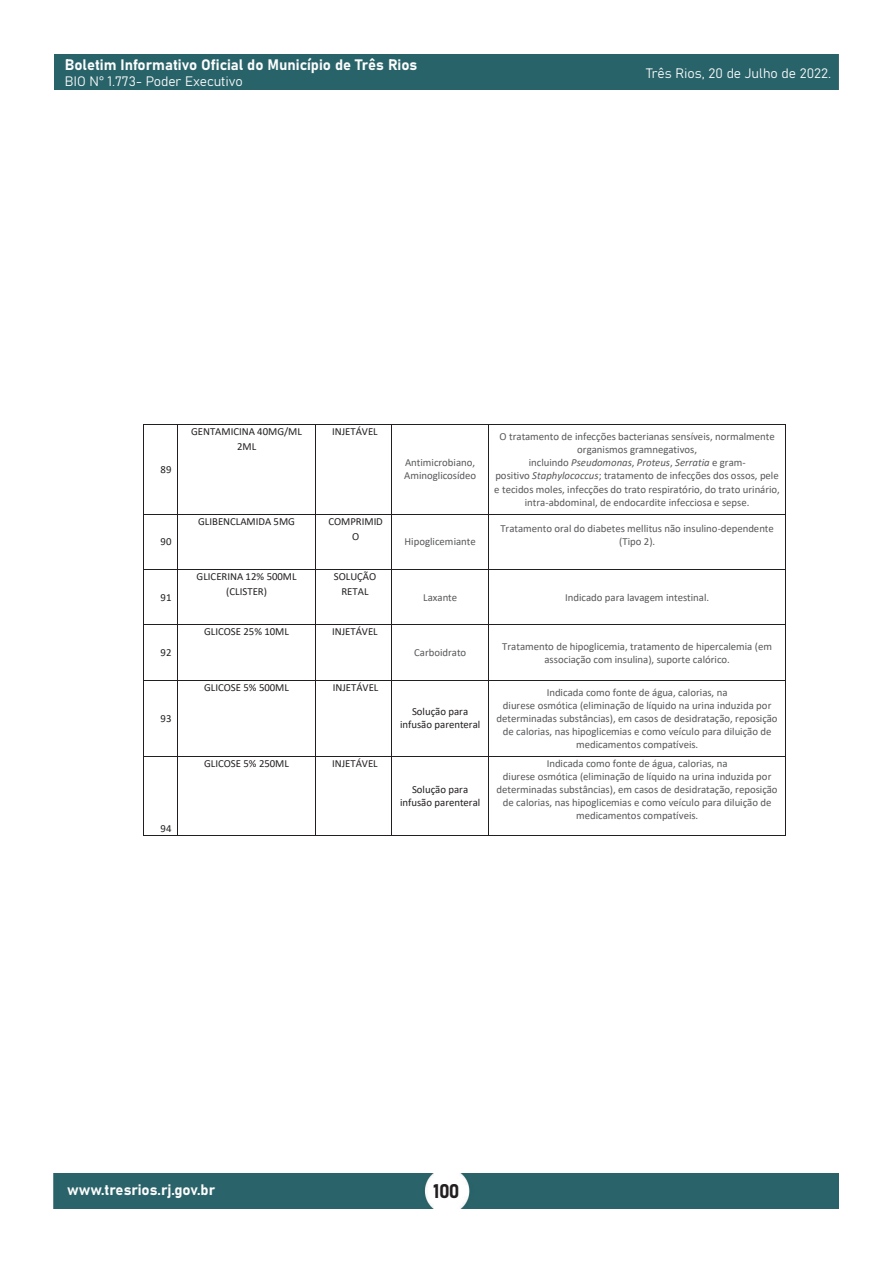
<style>
.page{position:relative;width:893px;height:1263px;background:#fff}
.page>*{position:absolute;margin:0;border:0;box-sizing:border-box;transform-origin:0 0}
.t1{font:19.5px "Bahnschrift";color:#231f20}
.t2{font:15px "Bahnschrift";color:#fcfcfc}
.t3{font:13.5px "Bahnschrift";color:#fcfcfc}
.t4{font:10.8px/13px "Calibri";color:#57585a;text-align:center}
.t5{font:10.8px/15.1px "Calibri";color:#231f20;text-align:center}
.s1{font-style:italic}
</style>
<div class="page">
<div style="left:54px;top:54px;width:785px;height:35px;background:#29636a"></div>
<div style="left:54px;top:1174px;width:785px;height:35px;background:#2b636a"></div>
<hr style="left:143px;top:424px;width:34px;height:1px;background:#231f20">
<hr style="left:178px;top:424px;width:137px;height:1px;background:#231f20">
<hr style="left:316px;top:424px;width:76px;height:1px;background:#231f20">
<hr style="left:392px;top:424px;width:96px;height:1px;background:#231f20">
<hr style="left:489px;top:424px;width:297px;height:1px;background:#231f20">
<hr style="left:143px;top:425px;width:1px;height:89px;background:#231f20">
<hr style="left:177px;top:425px;width:1px;height:89px;background:#231f20">
<hr style="left:315px;top:425px;width:1px;height:89px;background:#231f20">
<hr style="left:392px;top:425px;width:1px;height:89px;background:#231f20">
<hr style="left:488px;top:425px;width:1px;height:89px;background:#231f20">
<hr style="left:786px;top:425px;width:1px;height:89px;background:#231f20">
<hr style="left:143px;top:514px;width:34px;height:1px;background:#231f20">
<hr style="left:178px;top:514px;width:137px;height:1px;background:#231f20">
<hr style="left:316px;top:514px;width:76px;height:1px;background:#231f20">
<hr style="left:392px;top:514px;width:96px;height:1px;background:#231f20">
<hr style="left:489px;top:514px;width:297px;height:1px;background:#231f20">
<hr style="left:143px;top:515px;width:1px;height:54px;background:#231f20">
<hr style="left:177px;top:515px;width:1px;height:54px;background:#231f20">
<hr style="left:315px;top:515px;width:1px;height:54px;background:#231f20">
<hr style="left:392px;top:515px;width:1px;height:54px;background:#231f20">
<hr style="left:488px;top:515px;width:1px;height:54px;background:#231f20">
<hr style="left:786px;top:515px;width:1px;height:54px;background:#231f20">
<hr style="left:143px;top:569px;width:34px;height:1px;background:#231f20">
<hr style="left:178px;top:569px;width:137px;height:1px;background:#231f20">
<hr style="left:316px;top:569px;width:76px;height:1px;background:#231f20">
<hr style="left:392px;top:569px;width:96px;height:1px;background:#231f20">
<hr style="left:489px;top:569px;width:297px;height:1px;background:#231f20">
<hr style="left:143px;top:570px;width:1px;height:55px;background:#231f20">
<hr style="left:177px;top:570px;width:1px;height:55px;background:#231f20">
<hr style="left:315px;top:570px;width:1px;height:55px;background:#231f20">
<hr style="left:392px;top:570px;width:1px;height:55px;background:#231f20">
<hr style="left:488px;top:570px;width:1px;height:55px;background:#231f20">
<hr style="left:786px;top:570px;width:1px;height:55px;background:#231f20">
<hr style="left:143px;top:625px;width:34px;height:1px;background:#231f20">
<hr style="left:178px;top:625px;width:137px;height:1px;background:#231f20">
<hr style="left:316px;top:625px;width:76px;height:1px;background:#231f20">
<hr style="left:392px;top:625px;width:96px;height:1px;background:#231f20">
<hr style="left:489px;top:625px;width:297px;height:1px;background:#231f20">
<hr style="left:143px;top:625px;width:1px;height:55px;background:#231f20">
<hr style="left:177px;top:625px;width:1px;height:55px;background:#231f20">
<hr style="left:315px;top:625px;width:1px;height:55px;background:#231f20">
<hr style="left:392px;top:625px;width:1px;height:55px;background:#231f20">
<hr style="left:488px;top:625px;width:1px;height:55px;background:#231f20">
<hr style="left:786px;top:625px;width:1px;height:55px;background:#231f20">
<hr style="left:143px;top:680px;width:34px;height:1px;background:#231f20">
<hr style="left:178px;top:680px;width:137px;height:1px;background:#231f20">
<hr style="left:316px;top:680px;width:76px;height:1px;background:#231f20">
<hr style="left:392px;top:680px;width:96px;height:1px;background:#231f20">
<hr style="left:489px;top:680px;width:297px;height:1px;background:#231f20">
<hr style="left:143px;top:681px;width:1px;height:75px;background:#231f20">
<hr style="left:177px;top:681px;width:1px;height:75px;background:#231f20">
<hr style="left:315px;top:681px;width:1px;height:75px;background:#231f20">
<hr style="left:392px;top:681px;width:1px;height:75px;background:#231f20">
<hr style="left:488px;top:681px;width:1px;height:75px;background:#231f20">
<hr style="left:786px;top:681px;width:1px;height:75px;background:#231f20">
<hr style="left:143px;top:756px;width:34px;height:1px;background:#231f20">
<hr style="left:178px;top:756px;width:137px;height:1px;background:#231f20">
<hr style="left:316px;top:756px;width:76px;height:1px;background:#231f20">
<hr style="left:392px;top:756px;width:96px;height:1px;background:#231f20">
<hr style="left:489px;top:756px;width:297px;height:1px;background:#231f20">
<hr style="left:143px;top:756px;width:1px;height:79px;background:#231f20">
<hr style="left:143px;top:835px;width:34px;height:1px;background:#231f20">
<hr style="left:177px;top:756px;width:1px;height:79px;background:#231f20">
<hr style="left:178px;top:835px;width:137px;height:1px;background:#231f20">
<hr style="left:315px;top:756px;width:1px;height:79px;background:#231f20">
<hr style="left:316px;top:835px;width:76px;height:1px;background:#231f20">
<hr style="left:392px;top:756px;width:1px;height:79px;background:#231f20">
<hr style="left:392px;top:835px;width:96px;height:1px;background:#231f20">
<hr style="left:488px;top:756px;width:1px;height:79px;background:#231f20">
<hr style="left:489px;top:835px;width:297px;height:1px;background:#231f20">
<hr style="left:786px;top:756px;width:1px;height:79px;background:#231f20">
<h2 class="t2" style="left:65px;top:54px;width:354px">Boletim Informativo Oficial do Município de Três Rios</h2>
<p class="t3" style="left:65px;top:71px;width:180px">BIO N° 1.773- Poder Executivo</p>
<p class="t3" style="left:646px;top:63px;width:187px">Três Rios, 20 de Julho de 2022.</p>
<p class="t5" style="left:161px;top:461px;width:12px">89</p>
<p class="t5" style="left:161px;top:534px;width:12px">90</p>
<p class="t5" style="left:191px;top:423px;width:112px">GENTAMICINA 40MG/ML<br>2ML</p>
<p class="t5" style="left:332px;top:423px;width:47px">INJETÁVEL</p>
<p class="t5" style="left:198px;top:513px;width:98px">GLIBENCLAMIDA 5MG</p>
<p class="t5" style="left:328px;top:513px;width:56px">COMPRIMID<br>O</p>
<p class="t4" style="left:404px;top:456px;width:73px;text-align:left">Antimicrobiano,<br>Aminoglicosídeo</p>
<p class="t4" style="left:405px;top:535px;width:73px">Hipoglicemiante</p>
<p class="t4" style="left:494px;top:430px;width:287px">O tratamento de infecções bacterianas sensíveis, normalmente organismos gramnegativos,<br>incluindo <span class="s1">Pseudomonas</span>, <span class="s1">Proteus</span>, <span class="s1">Serratia</span> e gram-<br>positivo <span class="s1">Staphylococcus</span>; tratamento de infecções dos ossos, pele e tecidos moles, infecções do trato respiratório, do trato urinário, intra-abdominal, de endocardite infecciosa e sepse.</p>
<p class="t4" style="left:500px;top:522px;width:275px">Tratamento oral do diabetes mellitus não insulino-dependente (Tipo 2).</p>
<p class="t5" style="left:161px;top:589px;width:12px">91</p>
<p class="t5" style="left:161px;top:645px;width:12px">92</p>
<p class="t5" style="left:161px;top:710px;width:12px">93</p>
<p class="t5" style="left:161px;top:820px;width:12px">94</p>
<p class="t5" style="left:197px;top:568px;width:101px">GLICERINA 12% 500ML (CLISTER)</p>
<p class="t5" style="left:334px;top:568px;width:44px">SOLUÇÃO<br>RETAL</p>
<p class="t5" style="left:204px;top:624px;width:86px">GLICOSE 25% 10ML</p>
<p class="t5" style="left:332px;top:624px;width:47px">INJETÁVEL</p>
<p class="t5" style="left:204px;top:679px;width:86px">GLICOSE 5% 500ML</p>
<p class="t5" style="left:333px;top:679px;width:47px">INJETÁVEL</p>
<p class="t5" style="left:204px;top:755px;width:86px">GLICOSE 5% 250ML</p>
<p class="t5" style="left:332px;top:755px;width:47px">INJETÁVEL</p>
<p class="t4" style="left:423px;top:590px;width:36px">Laxante</p>
<p class="t4" style="left:565px;top:590px;width:146px">Indicado para lavagem intestinal.</p>
<p class="t4" style="left:414px;top:646px;width:54px">Carboidrato</p>
<p class="t4" style="left:502px;top:639px;width:271px">Tratamento de hipoglicemia, tratamento de hipercalemia (em associação com insulina), suporte calórico.</p>
<p class="t5" style="left:400px;top:705px;width:82px;line-height:13px">Solução para infusão parenteral</p>
<p class="t5" style="left:400px;top:782px;width:82px;line-height:13.2px">Solução para infusão parenteral</p>
<p class="t4" style="left:496px;top:685px;width:283px">Indicada como fonte de água, calorias, na<br>diurese osmótica (eliminação de líquido na urina induzida por determinadas substâncias), em casos de desidratação, reposição de calorias, nas hipoglicemias e como veículo para diluição de medicamentos compatíveis.</p>
<p class="t4" style="left:496px;top:756px;width:283px">Indicada como fonte de água, calorias, na<br>diurese osmótica (eliminação de líquido na urina induzida por determinadas substâncias), em casos de desidratação, reposição de calorias, nas hipoglicemias e como veículo para diluição de medicamentos compatíveis.</p>
<h2 class="t2" style="left:67px;top:1178px;width:149px">www.tresrios.rj.gov.br</h2>
<h1 class="t1" style="left:433px;top:1177px;width:28px">100</h1>
</div>
